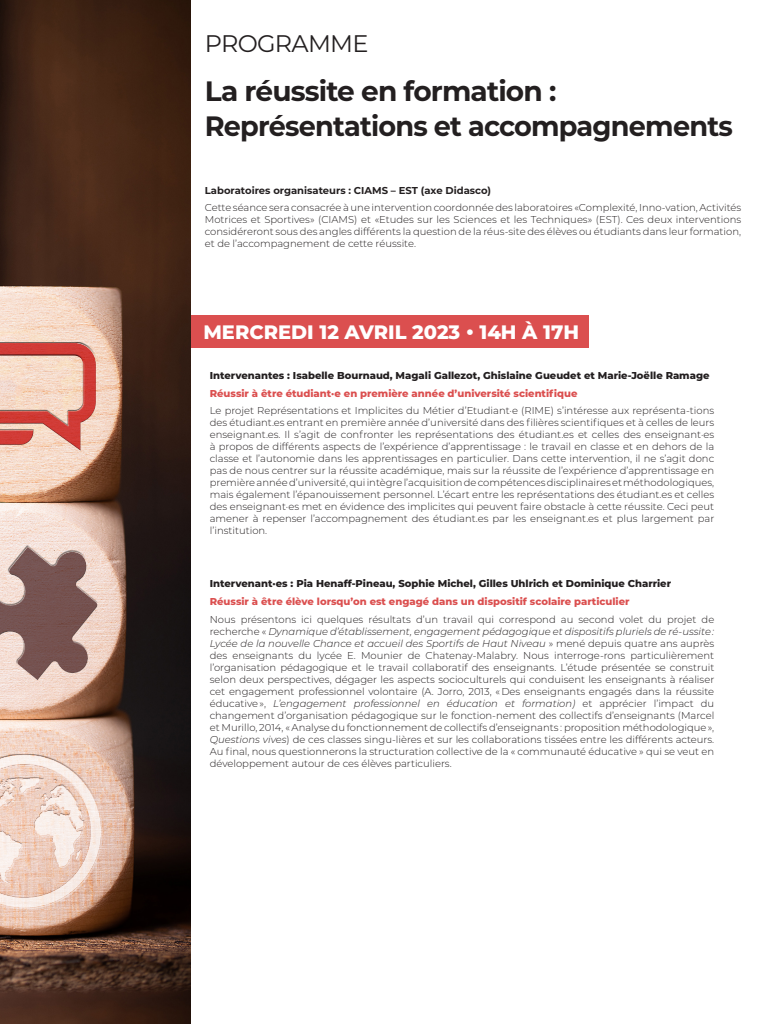
<style>
.page{position:relative;width:768px;height:1024px;background:#fff}
.page>*{position:absolute;margin:0;border:0;box-sizing:border-box;transform-origin:0 0}
.t1{font:700 28px/35px "Montserrat";letter-spacing:-.03em;color:#231f20}
.t2{font:24px "Montserrat";letter-spacing:-.03em;color:#231f20}
.t3{font:800 19.4px "Montserrat";color:#fff}
.t4{font:300 10px/12px "Montserrat";color:#231f20;text-align:justify}
.t5{font:800 10px "Montserrat";color:#231f20}
.t6{font:800 10px "Montserrat";color:#db4f4f}
.t7{font:700 10px "Montserrat";color:#231f20}
.s1{font-style:italic}
</style>
<div class="page">
<div style="left:165px;top:315px;width:424px;height:33px;background:#db4f4f"></div>
<img style="left:0;top:0;width:191px;height:1024px">
<div style="left:0;top:754px;width:101px;height:145px;background:#fff;opacity:.75"></div>
<div style="left:0;top:764px;width:103px;height:145px;background:#231f20;opacity:.75"></div>
<div style="left:0;top:545px;width:99px;height:119px;background:#fff;opacity:.75"></div>
<div style="left:0;top:556px;width:99px;height:125px;background:#231f20;opacity:.75"></div>
<div style="left:0;top:342px;width:97px;height:121px;background:#fff;opacity:.75"></div>
<div style="left:0;top:350px;width:97px;height:114px;background:#231f20;opacity:.75"></div>
<p class="t2" style="left:205px;top:27px;width:165px">PROGRAMME</p>
<p class="t1" style="left:205px;top:73px;width:529px">La réussite en formation :<br>Représentations et accompagnements</p>
<p class="t7" style="left:205px;top:183px;width:288px">Laboratoires organisateurs : CIAMS – EST (axe Didasco)</p>
<p class="t4" style="left:205px;top:202px;width:538px">Cette séance sera consacrée à une intervention coordonnée des laboratoires «Complexité, Inno-vation, Activités Motrices et Sportives» (CIAMS) et «Etudes sur les Sciences et les Techniques» (EST). Ces deux interventions considéreront sous des angles différents la question de la réus-site des élèves ou étudiants dans leur formation, et de l’accompagnement de cette réussite.</p>
<p class="t3" style="left:203px;top:318px;width:377px">MERCREDI 12 AVRIL 2023 • 14H À 17H</p>
<p class="t5" style="left:210px;top:368px;width:501px">Intervenantes : Isabelle Bournaud, Magali Gallezot, Ghislaine Gueudet et Marie-Joëlle Ramage</p>
<p class="t6" style="left:210px;top:386px;width:369px">Réussir à être étudiant·e en première année d’université scientifique</p>
<p class="t4" style="left:210px;top:404px;width:506px">Le projet Représentations et Implicites du Métier d’Etudiant·e (RIME) s’intéresse aux représenta-tions des étudiant.es entrant en première année d’université dans des filières scientifiques et à celles de leurs enseignant.es. Il s’agit de confronter les représentations des étudiant.es et celles des enseignant·es à propos de différents aspects de l’expérience d’apprentissage : le travail en classe et en dehors de la classe et l’autonomie dans les apprentissages en particulier. Dans cette intervention, il ne s’agit donc pas de nous centrer sur la réussite académique, mais sur la réussite de l’expérience d’apprentissage en première année d’université, qui intègre l’acquisition de compétences disciplinaires et méthodologiques, mais également l’épanouissement personnel. L’écart entre les représentations des étudiant.es et celles des enseignant·es met en évidence des implicites qui peuvent faire obstacle à cette réussite. Ceci peut amener à repenser l’accompagnement des étudiant.es par les enseignant.es et plus largement par l’institution.</p>
<p class="t5" style="left:210px;top:576px;width:463px">Intervenant·es : Pia Henaff-Pineau, Sophie Michel, Gilles Uhlrich et Dominique Charrier</p>
<p class="t6" style="left:210px;top:594px;width:421px">Réussir à être élève lorsqu’on est engagé dans un dispositif scolaire particulier</p>
<p class="t4" style="left:210px;top:613px;width:506px">Nous présentons ici quelques résultats d’un travail qui correspond au second volet du projet de recherche « <span class="s1">Dynamique d’établissement, engagement pédagogique et dispositifs pluriels de ré-ussite :<br>Lycée de la nouvelle Chance et accueil des Sportifs de Haut Niveau</span> » mené depuis quatre ans auprès des enseignants du lycée E. Mounier de Chatenay-Malabry. Nous interroge-rons particulièrement l’organisation pédagogique et le travail collaboratif des enseignants. L’étude présentée se construit selon deux perspectives, dégager les aspects socioculturels qui conduisent les enseignants à réaliser cet engagement professionnel volontaire (A. Jorro, 2013, « Des enseignants engagés dans la réussite éducative », <span class="s1">L’engagement professionnel en éducation et formation)</span> et apprécier l’impact du changement d’organisation pédagogique sur le fonction-nement des collectifs d’enseignants (Marcel et Murillo, 2014, « Analyse du fonctionnement de collectifs d’enseignants : proposition méthodologique », <span class="s1">Questions vives</span>) de ces classes singu-lières et sur les collaborations tissées entre les différents acteurs.<br>Au final, nous questionnerons la structuration collective de la « communauté éducative » qui se veut en développement autour de ces élèves particuliers.</p>
</div>
